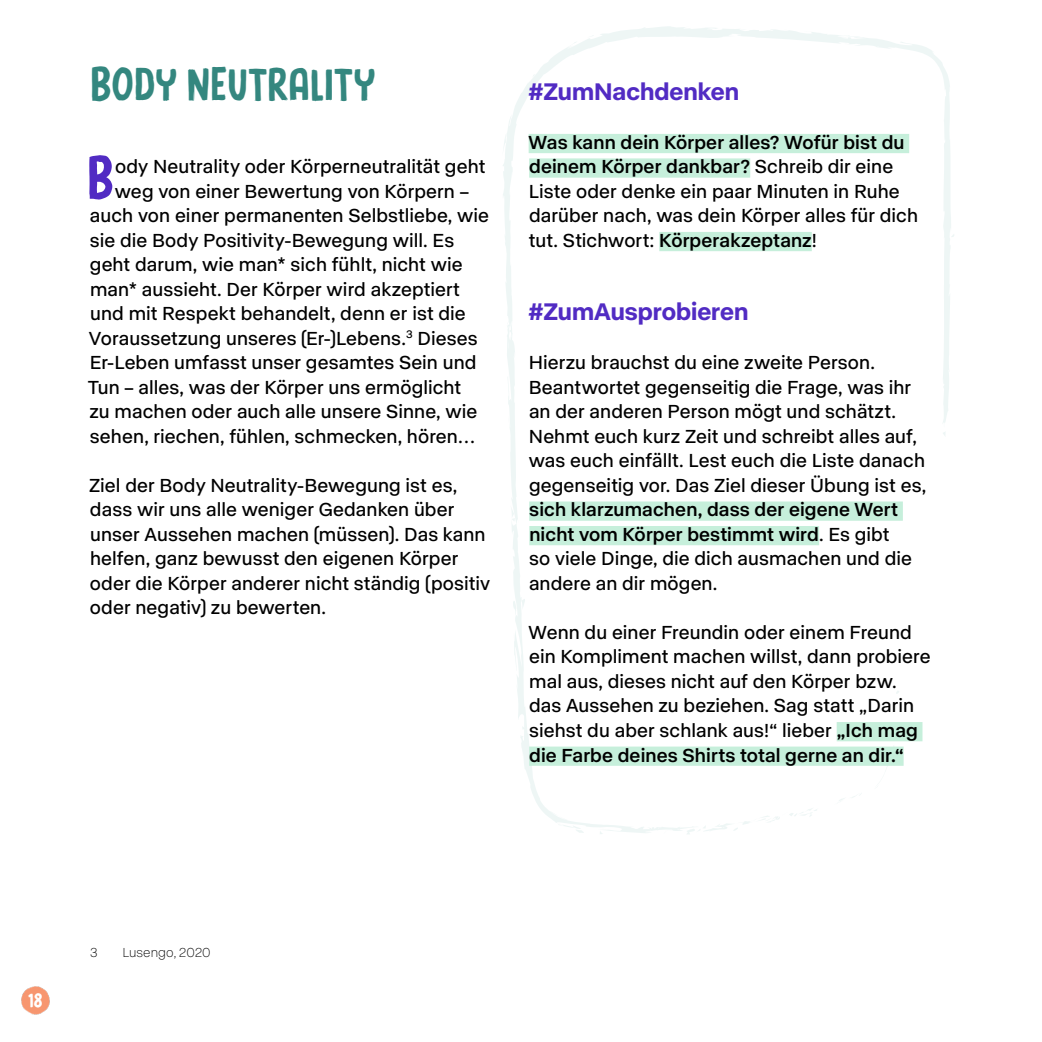
<style>
.page{position:relative;width:1042px;height:1042px;background:#fff}
.page>*{position:absolute;margin:0;border:0;box-sizing:border-box;transform-origin:0 0}
.t1{font:50.93px "Flapstick Solid";color:#512bc3}
.t2{font:40.25px "Flapstick Solid";letter-spacing:.01em;color:#34877f}
.t3{font:600 24.5px "ABC Normal";color:#512bc3}
.t4{font:19.25px/24.5px "ABC Normal";letter-spacing:.005em;color:#000}
.t5{font:19.25px/24.5px "ABC Normal Neutral";letter-spacing:.005em;color:#000}
.t6{font:17.15px "Flapstick Solid";color:#fff}
.t7{font:300 13.3px "ABC Normal";letter-spacing:.005em;color:#000}
.s1{font-family:"ABC Normal"}
.s2{font-family:"ABC Normal Neutral"}
</style>
<div class="page">
<svg style="left:503px;top:26px;width:448px;height:807px"></svg>
<svg style="left:507px;top:318px;width:6px;height:17px"></svg>
<svg style="left:640px;top:27px;width:6px;height:5px"></svg>
<svg style="left:518px;top:736px;width:6px;height:5px"></svg>
<svg style="left:630px;top:822px;width:28px;height:9px"></svg>
<svg style="left:674px;top:807px;width:146px;height:27px"></svg>
<svg style="left:550px;top:811px;width:38px;height:22px"></svg>
<svg style="left:522px;top:726px;width:4px;height:3px"></svg>
<svg style="left:513px;top:598px;width:14px;height:19px"></svg>
<svg style="left:942px;top:417px;width:3px;height:8px"></svg>
<svg style="left:942px;top:431px;width:4px;height:6px"></svg>
<svg style="left:503px;top:160px;width:3px;height:6px"></svg>
<svg style="left:528px;top:74px;width:8px;height:8px"></svg>
<svg style="left:585px;top:35px;width:9px;height:4px"></svg>
<img style="left:21px;top:986px;width:29px;height:29px">
<div style="left:529px;top:134px;width:380px;height:19px;background:#c6efdb"></div>
<div style="left:529px;top:158px;width:221px;height:20px;background:#c6efdb"></div>
<div style="left:659px;top:232px;width:153px;height:19px;background:#c6efdb"></div>
<div style="left:529px;top:501px;width:374px;height:20px;background:#c6efdb"></div>
<div style="left:529px;top:526px;width:290px;height:19px;background:#c6efdb"></div>
<div style="left:836px;top:722px;width:86px;height:19px;background:#c6efdb"></div>
<div style="left:529px;top:746px;width:374px;height:20px;background:#c6efdb"></div>
<h2 class="t2" style="left:91px;top:56px;width:286px">BODY NEUTRALITY</h2>
<h1 class="t1" style="left:88px;top:142px;width:27px">B</h1>
<p class="t4" style="left:115px;top:153px;width:372px">ody Neutrality oder Körperneutralität geht</p>
<p class="t4" style="left:115px;top:178px;width:355px">weg von einer Bewertung von Körpern –</p>
<p class="t4" style="left:90px;top:202px;width:401px">auch von einer permanenten Selbstliebe, wie</p>
<p class="t4" style="left:90px;top:227px;width:366px">sie die Body Positivity-Bewegung will. Es</p>
<p class="t4" style="left:90px;top:251px;width:374px">geht darum, wie man* sich fühlt, nicht wie</p>
<p class="t4" style="left:90px;top:276px;width:371px">man* aussieht. Der Körper wird akzeptiert</p>
<p class="t4" style="left:90px;top:300px;width:377px">und mit Respekt behandelt, denn er ist die</p>
<p class="t4" style="left:89px;top:325px;width:390px">Voraussetzung unseres (Er-)Lebens.<sup>3</sup> Dieses</p>
<p class="t4" style="left:90px;top:349px;width:388px">Er-Leben umfasst unser gesamtes Sein und</p>
<p class="t4" style="left:88px;top:374px;width:375px">Tun – alles, was der Körper uns ermöglicht</p>
<p class="t4" style="left:89px;top:398px;width:389px">zu machen oder auch alle unsere Sinne, wie</p>
<p class="t4" style="left:90px;top:423px;width:386px">sehen, riechen, fühlen, schmecken, hören…</p>
<p class="t4" style="left:89px;top:472px;width:403px">Ziel der Body Neutrality-Bewegung ist es, dass wir uns alle weniger Gedanken über unser Aussehen machen (müssen). Das kann helfen, ganz bewusst den eigenen Körper oder die Körper anderer nicht ständig (positiv oder negativ) zu bewerten.</p>
<p class="t3" style="left:528px;top:75px;width:212px">#ZumNachdenken</p>
<p class="t5" style="left:529px;top:129px;width:377px">Was kann dein Körper alles? Wofür bist du deinem Körper dankbar? <span class="s1">Schreib dir eine</span></p>
<p class="t4" style="left:529px;top:178px;width:391px">Liste oder denke ein paar Minuten in Ruhe darüber nach, was dein Körper alles für dich tut. Stichwort: <span class="s2">Körperakzeptanz</span>!</p>
<p class="t3" style="left:528px;top:295px;width:222px">#ZumAusprobieren</p>
<p class="t4" style="left:529px;top:349px;width:399px">Hierzu brauchst du eine zweite Person.<br>Beantwortet gegenseitig die Frage, was ihr an der anderen Person mögt und schätzt.<br>Nehmt euch kurz Zeit und schreibt alles auf, was euch einfällt. Lest euch die Liste danach gegenseitig vor. Das Ziel dieser Übung ist es,</p>
<p class="t5" style="left:529px;top:496px;width:370px">sich klarzumachen, dass der eigene Wert nicht vom Körper bestimmt wird<span class="s1">. Es gibt</span></p>
<p class="t4" style="left:529px;top:545px;width:384px">so viele Dinge, die dich ausmachen und die andere an dir mögen.</p>
<p class="t4" style="left:528px;top:619px;width:403px">Wenn du einer Freundin oder einem Freund ein Kompliment machen willst, dann probiere mal aus, dieses nicht auf den Körper bzw. das Aussehen zu beziehen. Sag statt „Darin siehst du aber schlank aus!“ lieber <span class="s2">„Ich mag</span></p>
<p class="t5" style="left:529px;top:741px;width:376px">die Farbe deines Shirts total gerne an dir.“</p>
<p class="t6" style="left:28px;top:987px;width:16px">18</p>
<p class="t7" style="left:90px;top:944px;width:9px">3</p>
<p class="t7" style="left:122px;top:944px;width:90px">Lusengo, 2020</p>
</div>
